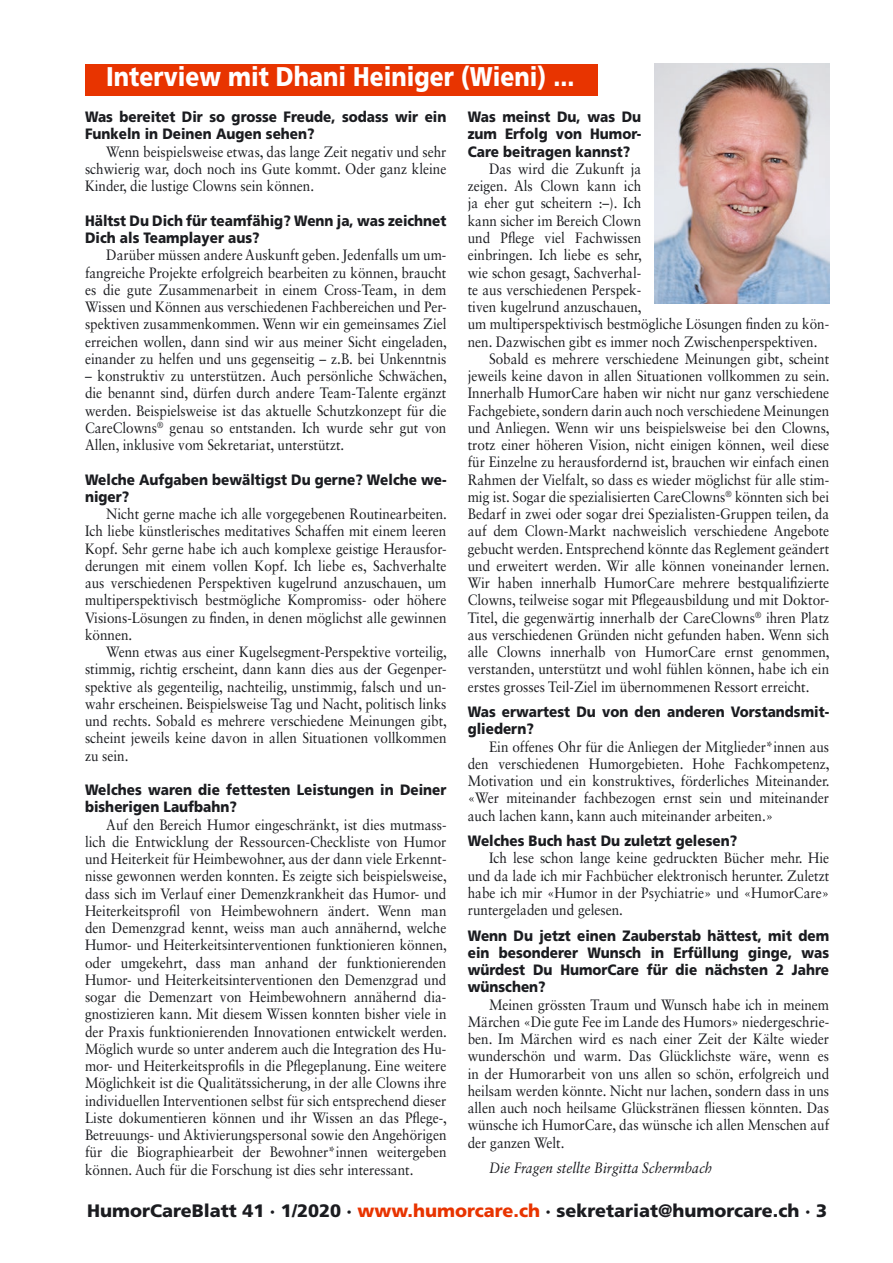
<style>
.page{position:relative;width:893px;height:1263px;background:#fff}
.page>*{position:absolute;margin:0;border:0;box-sizing:border-box;transform-origin:0 0}
.t1{font:900 27px "Frutiger";color:#fff;scale:.85 1}
.t2{font:900 18px "Frutiger";color:#1b1c20}
.t3{font:15px/17.2px "Sabon LT Std";color:#1b1c20;text-align:justify;scale:.9 1}
.t4{font:900 15px/17.2px "Frutiger";color:#1b1c20;scale:.9 1}
.t5{font:italic 15px "Sabon LT Std";color:#1b1c20;scale:.9 1}
.s1{color:#e83400}
</style>
<div class="page">
<div style="left:85px;top:64px;width:512px;height:31px;background:#e83400"></div>
<img style="left:654px;top:64px;width:175px;height:239px">
<h1 class="t1" style="left:106px;top:61px;width:552px">Interview mit Dhani Heiniger (Wieni) ...</h1>
<p class="t4" style="left:85px;top:108px;width:403px">Was bereitet Dir so grosse Freude, sodass wir ein<br>Funkeln in Deinen Augen sehen?</p>
<p class="t3" style="left:85px;top:143px;width:403px;text-indent:21px">Wenn beispielsweise etwas, das lange Zeit negativ und sehr schwierig war, doch noch ins Gute kommt. Oder ganz kleine Kinder, die lustige Clowns sein können.</p>
<p class="t4" style="left:85px;top:212px;width:403px">Hältst Du Dich für teamfähig? Wenn ja, was zeichnet<br>Dich als Teamplayer aus?</p>
<p class="t3" style="left:85px;top:246px;width:404px;text-indent:21px">Darüber müssen andere Auskunft geben. Jedenfalls um um&shy;fangreiche Projekte erfolgreich bearbeiten zu können, braucht es die gute Zusammenarbeit in einem Cross-Team, in dem Wissen und Können aus verschiedenen Fachbereichen und Per&shy;spektiven zusammenkommen. Wenn wir ein gemeinsames Ziel erreichen wollen, dann sind wir aus meiner Sicht eingeladen, einander zu helfen und uns gegenseitig – z.B. bei Unkenntnis</p>
<p class="t3" style="left:85px;top:367px;width:404px">– konstruktiv zu unterstützen. Auch persönliche Schwächen, die benannt sind, dürfen durch andere Team-Talente ergänzt werden. Beispielsweise ist das aktuelle Schutzkonzept für die CareClowns<sup>®</sup> genau so entstanden. Ich wurde sehr gut von Allen, inklusive vom Sekretariat, unterstützt.</p>
<p class="t4" style="left:85px;top:470px;width:403px">Welche Aufgaben bewältigst Du gerne? Welche we&shy;niger?</p>
<p class="t3" style="left:85px;top:505px;width:404px;text-indent:21px">Nicht gerne mache ich alle vorgegebenen Routinearbeiten.<br>Ich liebe künstlerisches meditatives Schaffen mit einem leeren Kopf. Sehr gerne habe ich auch komplexe geistige Herausfor&shy;derungen mit einem vollen Kopf. Ich liebe es, Sachverhalte aus verschiedenen Perspektiven kugelrund anzuschauen, um multiperspektivisch bestmögliche Kompromiss- oder höhere Visions-Lösungen zu finden, in denen möglichst alle gewinnen können.</p>
<p class="t3" style="left:85px;top:643px;width:404px;text-indent:21px">Wenn etwas aus einer Kugelsegment-Perspektive vorteilig, stimmig, richtig erscheint, dann kann dies aus der Gegenper&shy;spektive als gegenteilig, nachteilig, unstimmig, falsch und un&shy;wahr erscheinen. Beispielsweise Tag und Nacht, politisch links und rechts. Sobald es mehrere verschiedene Meinungen gibt, scheint jeweils keine davon in allen Situationen vollkommen zu sein.</p>
<p class="t4" style="left:85px;top:781px;width:403px">Welches waren die fettesten Leistungen in Deiner bisherigen Laufbahn?</p>
<p class="t3" style="left:85px;top:815px;width:404px;text-indent:21px">Auf den Bereich Humor eingeschränkt, ist dies mutmass&shy;lich die Entwicklung der Ressourcen-Checkliste von Humor und Heiterkeit für Heimbewohner, aus der dann viele Erkennt&shy;nisse gewonnen werden konnten. Es zeigte sich beispielsweise, dass sich im Verlauf einer Demenzkrankheit das Humor- und Heiterkeitsprofil von Heimbewohnern ändert. Wenn man den Demenzgrad kennt, weiss man auch annähernd, welche Humor- und Heiterkeitsinterventionen funktionieren können, oder umgekehrt, dass man anhand der funktionierenden Humor- und Heiterkeitsinterventionen den Demenzgrad und sogar die Demenzart von Heimbewohnern annähernd dia&shy;gnostizieren kann. Mit diesem Wissen konnten bisher viele in der Praxis funktionierenden Innovationen entwickelt werden.<br>Möglich wurde so unter anderem auch die Integration des Hu&shy;mor- und Heiterkeitsprofils in die Pflegeplanung. Eine weitere Möglichkeit ist die Qualitätssicherung, in der alle Clowns ihre individuellen Interventionen selbst für sich entsprechend dieser Liste dokumentieren können und ihr Wissen an das Pflege-, Betreuungs- und Aktivierungspersonal sowie den Angehörigen für die Biographiearbeit der Bewohner*innen weitergeben können. Auch für die Forschung ist dies sehr interessant.</p>
<p class="t4" style="left:468px;top:108px;width:194px;text-align:justify">Was meinst Du, was Du zum Erfolg von Humor-Care beitragen kannst?</p>
<p class="t3" style="left:489px;top:160px;width:171px">Das wird die Zukunft ja</p>
<p class="t3" style="left:468px;top:177px;width:194px">zeigen. Als Clown kann ich</p>
<p class="t3" style="left:468px;top:194px;width:194px">ja eher gut scheitern :–). Ich</p>
<p class="t3" style="left:468px;top:212px;width:194px">kann sicher im Bereich Clown</p>
<p class="t3" style="left:468px;top:229px;width:194px">und Pflege viel Fachwissen</p>
<p class="t3" style="left:468px;top:246px;width:195px">einbringen. Ich liebe es sehr,</p>
<p class="t3" style="left:468px;top:263px;width:194px">wie schon gesagt, Sachverhal-</p>
<p class="t3" style="left:468px;top:281px;width:194px">te aus verschiedenen Perspek-</p>
<p class="t3" style="left:468px;top:298px;width:195px">tiven kugelrund anzuschauen,</p>
<p class="t3" style="left:468px;top:315px;width:403px">um multiperspektivisch bestmögliche Lösungen finden zu kön-</p>
<p class="t3" style="left:468px;top:332px;width:390px">nen. Dazwischen gibt es immer noch Zwischenperspektiven.</p>
<p class="t3" style="left:489px;top:350px;width:379px">Sobald es mehrere verschiedene Meinungen gibt, scheint</p>
<p class="t3" style="left:468px;top:367px;width:404px">jeweils keine davon in allen Situationen vollkommen zu sein.</p>
<p class="t3" style="left:468px;top:384px;width:403px">Innerhalb HumorCare haben wir nicht nur ganz verschiedene</p>
<p class="t3" style="left:468px;top:401px;width:403px">Fachgebiete, sondern darin auch noch verschiedene Meinungen</p>
<p class="t3" style="left:468px;top:419px;width:404px">und Anliegen. Wenn wir uns beispielsweise bei den Clowns,</p>
<p class="t3" style="left:468px;top:436px;width:403px">trotz einer höheren Vision, nicht einigen können, weil diese</p>
<p class="t3" style="left:468px;top:453px;width:403px">für Einzelne zu herausfordernd ist, brauchen wir einfach einen</p>
<p class="t3" style="left:468px;top:470px;width:403px">Rahmen der Vielfalt, so dass es wieder möglichst für alle stim-</p>
<p class="t3" style="left:468px;top:488px;width:403px">mig ist. Sogar die spezialisierten CareClowns<sup>®</sup> könnten sich bei</p>
<p class="t3" style="left:468px;top:505px;width:403px">Bedarf in zwei oder sogar drei Spezialisten-Gruppen teilen, da</p>
<p class="t3" style="left:468px;top:522px;width:403px">auf dem Clown-Markt nachweislich verschiedene Angebote</p>
<p class="t3" style="left:468px;top:539px;width:403px">gebucht werden. Entsprechend könnte das Reglement geändert</p>
<p class="t3" style="left:468px;top:557px;width:404px">und erweitert werden. Wir alle können voneinander lernen.</p>
<p class="t3" style="left:468px;top:574px;width:403px">Wir haben innerhalb HumorCare mehrere bestqualifizierte</p>
<p class="t3" style="left:468px;top:591px;width:403px">Clowns, teilweise sogar mit Pflegeausbildung und mit Doktor-</p>
<p class="t3" style="left:468px;top:608px;width:403px">Titel, die gegenwärtig innerhalb der CareClowns<sup>®</sup> ihren Platz</p>
<p class="t3" style="left:468px;top:626px;width:403px">aus verschiedenen Gründen nicht gefunden haben. Wenn sich</p>
<p class="t3" style="left:468px;top:643px;width:404px">alle Clowns innerhalb von HumorCare ernst genommen,</p>
<p class="t3" style="left:468px;top:660px;width:403px">verstanden, unterstützt und wohl fühlen können, habe ich ein</p>
<p class="t3" style="left:468px;top:677px;width:381px">erstes grosses Teil-Ziel im übernommenen Ressort erreicht.</p>
<p class="t4" style="left:468px;top:703px;width:403px">Was erwartest Du von den anderen Vorstandsmit&shy;gliedern?</p>
<p class="t3" style="left:468px;top:737px;width:404px;text-indent:21px">Ein offenes Ohr für die Anliegen der Mitglieder*innen aus den verschiedenen Humorgebieten. Hohe Fachkompetenz, Motivation und ein konstruktives, förderliches Miteinander. «Wer miteinander fachbezogen ernst sein und miteinander auch lachen kann, kann auch miteinander arbeiten.»</p>
<p class="t4" style="left:468px;top:832px;width:301px">Welches Buch hast Du zuletzt gelesen?</p>
<p class="t3" style="left:468px;top:849px;width:403px;text-indent:21px">Ich lese schon lange keine gedruckten Bücher mehr. Hie und da lade ich mir Fachbücher elektronisch herunter. Zuletzt habe ich mir «Humor in der Psychiatrie» und «HumorCare» runtergeladen und gelesen.</p>
<p class="t4" style="left:468px;top:926px;width:403px;text-align:justify">Wenn Du jetzt einen Zauberstab hättest, mit dem ein besonderer Wunsch in Erfüllung ginge, was würdest Du HumorCare für die nächsten 2 Jahre wünschen?</p>
<p class="t3" style="left:468px;top:995px;width:403px;text-indent:21px">Meinen grössten Traum und Wunsch habe ich in meinem Märchen «Die gute Fee im Lande des Humors» niedergeschrie&shy;ben. Im Märchen wird es nach einer Zeit der Kälte wieder wunderschön und warm. Das Glücklichste wäre, wenn es in der Humorarbeit von uns allen so schön, erfolgreich und heilsam werden könnte. Nicht nur lachen, sondern dass in uns allen auch noch heilsame Glückstränen fliessen könnten. Das wünsche ich HumorCare, das wünsche ich allen Menschen auf der ganzen Welt.</p>
<p class="t5" style="left:489px;top:1159px;width:250px">Die Fragen stellte Birgitta Schermbach</p>
<p class="t2" style="left:87px;top:1200px;width:741px">HumorCareBlatt 41 · 1/2020 · <span class="s1">www.humorcare.ch</span> · sekretariat@humorcare.ch · 3</p>
</div>
